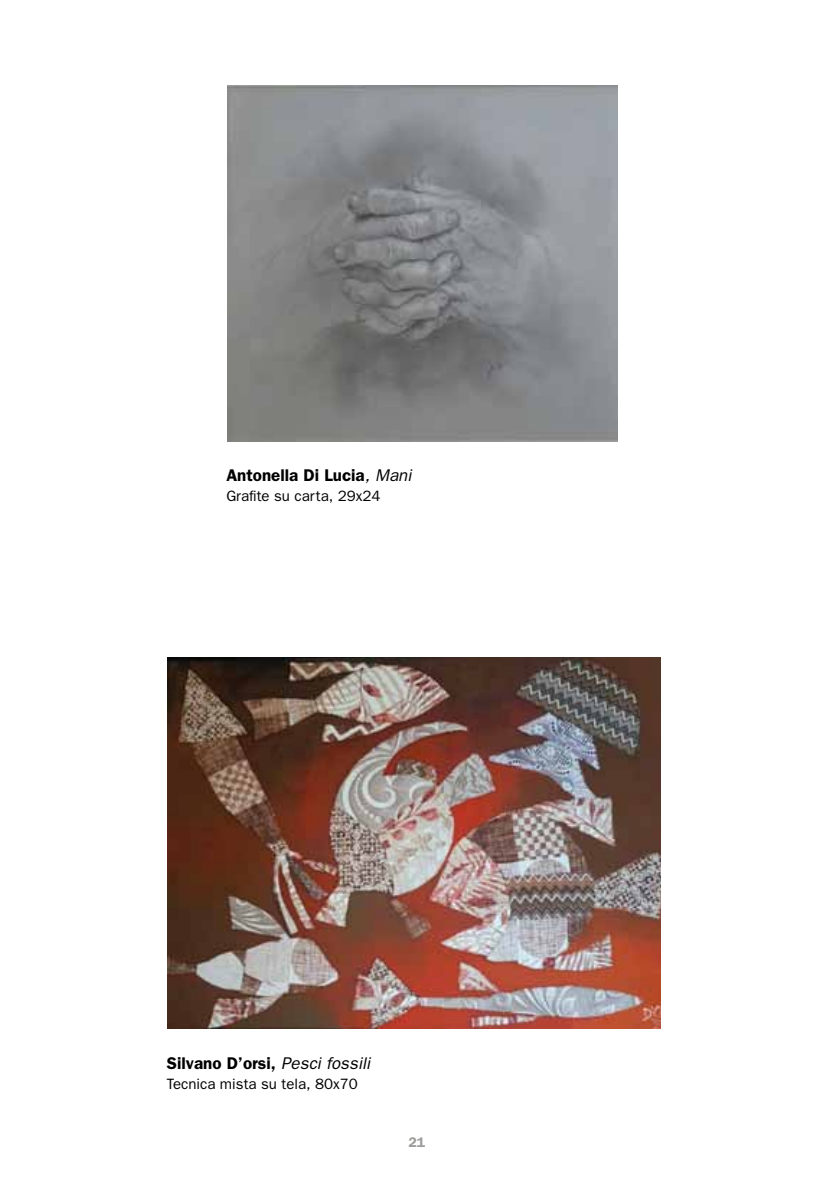
<style>
.page{position:relative;width:834px;height:1191px;background:#fff}
.page>*{position:absolute;margin:0;border:0;box-sizing:border-box;transform-origin:0 0}
.t1{font:600 17px "Franklin Gothic";color:#000}
.t2{font:15px "Franklin Gothic";color:#000}
.t3{font:600 14px "Franklin Gothic";color:#9d9d9c}
.s1{font-weight:400;font-style:italic}
</style>
<div class="page">
<img style="left:228px;top:85px;width:389px;height:356px">
<img style="left:167px;top:657px;width:493px;height:371px">
<p class="t1" style="left:226px;top:465px;width:186px">Antonella Di Lucia<span class="s1">, Mani</span></p>
<p class="t2" style="left:226px;top:487px;width:156px">Grafite su carta, 29x24</p>
<p class="t1" style="left:167px;top:1053px;width:205px">Silvano D’orsi, <span class="s1">Pesci fossili</span></p>
<p class="t2" style="left:167px;top:1075px;width:192px">Tecnica mista su tela, 80x70</p>
<p class="t3" style="left:408px;top:1134px;width:18px">21</p>
</div>
